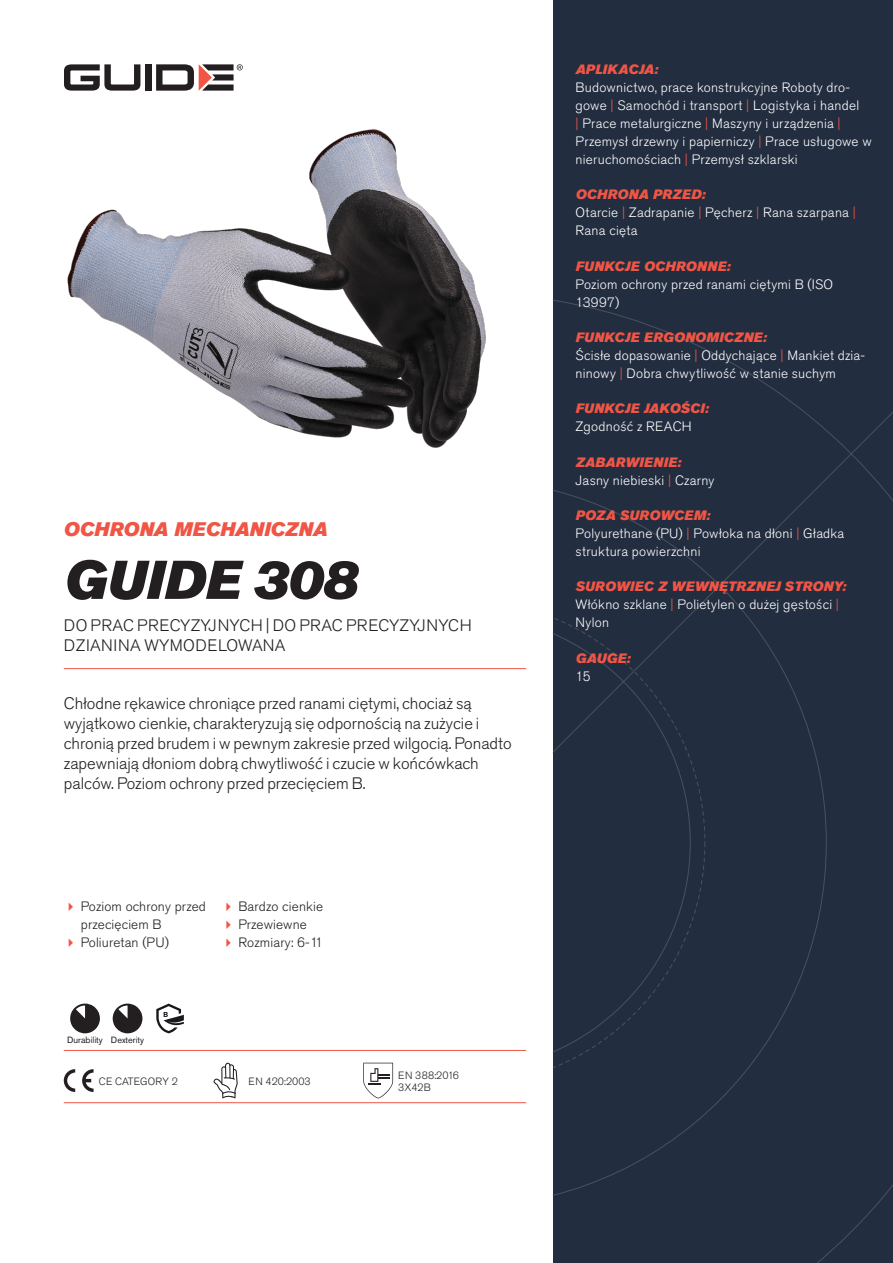
<style>
.page{position:relative;width:893px;height:1263px;background:#fff}
.page>*{position:absolute;margin:0;border:0;box-sizing:border-box;transform-origin:0 0}
.Rubrik{font:italic 54px "Akzidenz Grotesk Pro Super";color:#231f20}
.Överrubrik{font:italic 19.5px "Akzidenz Grotesk Pro Super";letter-spacing:.005em;color:#f05545}
.Ingress{font:300 16.5px/19.8px "Akzidenz Grotesk Pro";color:#231f20}
.Product_-_AltSegment{font:300 16.5px/19.8px "Akzidenz Grotesk Pro";letter-spacing:.01em;color:#231f20}
.Produkt_-_Brödtext{font:300 13.5px/18px "Akzidenz Grotesk Pro";letter-spacing:.02em;color:#fff}
.Produkt_-_Namn{font:italic 13.5px "Akzidenz Grotesk Pro Super";letter-spacing:.015em;color:#f05545}
.t1{font:300 13.5px/18px "Akzidenz Grotesk Pro";letter-spacing:.01em;color:#231f20}
.t2{font:300 10.5px "Akzidenz Grotesk Pro";letter-spacing:.005em;color:#231f20}
.Produkt_-_Egenskaper{font:9px "Akzidenz Grotesk Pro";color:#231f20}
.s1{color:#f05545}
</style>
<div class="page">
<div style="left:145px;top:64px;width:7px;height:27px;background:#231f20"></div>
<svg style="left:156px;top:64px;width:87px;height:27px"></svg>
<svg style="left:64px;top:64px;width:76px;height:27px"></svg>
<div style="left:553px;top:0;width:340px;height:1263px;background:#222d3f"></div>
<svg style="left:553px;top:300px;width:340px;height:963px"></svg>
<hr style="left:64px;top:1050px;width:462px;height:1px;background:#f05545">
<hr style="left:64px;top:1102px;width:462px;height:1px;background:#f05545">
<svg style="left:70px;top:1003px;width:30px;height:30px"></svg>
<svg style="left:113px;top:1003px;width:29px;height:30px"></svg>
<svg style="left:156px;top:1003px;width:28px;height:30px"></svg>
<svg style="left:64px;top:1069px;width:11px;height:23px"></svg>
<svg style="left:82px;top:1069px;width:12px;height:23px"></svg>
<svg style="left:214px;top:1063px;width:24px;height:35px"></svg>
<svg style="left:363px;top:1063px;width:30px;height:35px"></svg>
<img style="left:67px;top:129px;width:419px;height:319px">
<hr style="left:64px;top:668px;width:462px;height:1px;background:#f05545">
<p class="Överrubrik" style="left:64px;top:517px;width:265px">OCHRONA MECHANICZNA</p>
<p class="Rubrik" style="left:64px;top:545px;width:295px">GUIDE 308</p>
<p class="Product_-_AltSegment" style="left:64px;top:616px;width:409px">DO PRAC PRECYZYJNYCH | DO PRAC PRECYZYJNYCH<br>DZIANINA WYMODELOWANA</p>
<p class="Ingress" style="left:64px;top:694px;width:449px">Chłodne rękawice chroniące przed ranami ciętymi, chociaż są wyjątkowo cienkie, charakteryzują się odpornością na zużycie i chronią przed brudem i w pewnym zakresie przed wilgocią. Ponadto zapewniają dłoniom dobrą chwytliwość i czucie w końcówkach palców. Poziom ochrony przed przecięciem B.</p>
<p class="t1" style="left:81px;top:897px;width:127px">Poziom ochrony przed przecięciem B</p>
<p class="t1" style="left:81px;top:933px;width:90px">Poliuretan (PU)</p>
<p class="t1" style="left:238px;top:897px;width:86px">Bardzo cienkie</p>
<p class="t1" style="left:238px;top:915px;width:70px">Przewiewne</p>
<p class="t1" style="left:238px;top:933px;width:86px">Rozmiary: 6-11</p>
<p class="Produkt_-_Egenskaper" style="left:67px;top:1034px;width:37px">Durability</p>
<p class="Produkt_-_Egenskaper" style="left:111px;top:1034px;width:35px">Dexterity</p>
<p class="t2" style="left:99px;top:1074px;width:81px">CE CATEGORY 2</p>
<p class="t2" style="left:248px;top:1074px;width:64px">EN 420:2003</p>
<p class="t2" style="left:398px;top:1068px;width:62px">EN 388:2016</p>
<p class="t2" style="left:398px;top:1080px;width:34px">3X42B</p>
<p class="Produkt_-_Namn" style="left:576px;top:60px;width:84px">APLIKACJA:</p>
<p class="Produkt_-_Brödtext" style="left:576px;top:78px;width:298px">Budownictwo, prace konstrukcyjne Roboty dro&shy;gowe <span class="s1">|</span> Samochód i transport <span class="s1">|</span> Logistyka i handel<br><span class="s1">|</span> Prace metalurgiczne <span class="s1">|</span> Maszyny i urządzenia <span class="s1">| </span>Przemysł drzewny i papierniczy <span class="s1">|</span> Prace usługowe w nieruchomościach <span class="s1">|</span> Przemysł szklarski</p>
<p class="Produkt_-_Namn" style="left:576px;top:186px;width:131px">OCHRONA PRZED:</p>
<p class="Produkt_-_Brödtext" style="left:576px;top:204px;width:282px">Otarcie <span class="s1">|</span> Zadrapanie <span class="s1">|</span> Pęcherz <span class="s1">|</span> Rana szarpana <span class="s1">|<br></span>Rana cięta</p>
<p class="Produkt_-_Namn" style="left:576px;top:257px;width:156px">FUNKCJE OCHRONNE:</p>
<p class="Produkt_-_Brödtext" style="left:576px;top:275px;width:259px">Poziom ochrony przed ranami ciętymi B (ISO<br>13997)</p>
<p class="Produkt_-_Namn" style="left:576px;top:328px;width:193px">FUNKCJE ERGONOMICZNE:</p>
<p class="Produkt_-_Brödtext" style="left:576px;top:346px;width:291px">Ścisłe dopasowanie <span class="s1">|</span> Oddychające <span class="s1">|</span> Mankiet dzia&shy;ninowy <span class="s1">|</span> Dobra chwytliwość w stanie suchym</p>
<p class="Produkt_-_Namn" style="left:576px;top:400px;width:135px">FUNKCJE JAKOŚCI:</p>
<p class="Produkt_-_Brödtext" style="left:576px;top:418px;width:118px">Zgodność z REACH</p>
<p class="Produkt_-_Namn" style="left:576px;top:453px;width:107px">ZABARWIENIE:</p>
<p class="Produkt_-_Brödtext" style="left:576px;top:471px;width:140px">Jasny niebieski <span class="s1">|</span> Czarny</p>
<p class="Produkt_-_Namn" style="left:576px;top:506px;width:136px">POZA SUROWCEM:</p>
<p class="Produkt_-_Brödtext" style="left:576px;top:524px;width:270px">Polyurethane (PU) <span class="s1">|</span> Powłoka na dłoni <span class="s1">|</span> Gładka struktura powierzchni</p>
<p class="Produkt_-_Namn" style="left:576px;top:578px;width:272px">SUROWIEC Z WEWNĘTRZNEJ STRONY:</p>
<p class="Produkt_-_Brödtext" style="left:576px;top:596px;width:265px">Włókno szklane <span class="s1">|</span> Polietylen o dużej gęstości <span class="s1">|<br></span>Nylon</p>
<p class="Produkt_-_Namn" style="left:576px;top:649px;width:56px">GAUGE:</p>
<p class="Produkt_-_Brödtext" style="left:576px;top:667px;width:17px">15</p>
</div>
